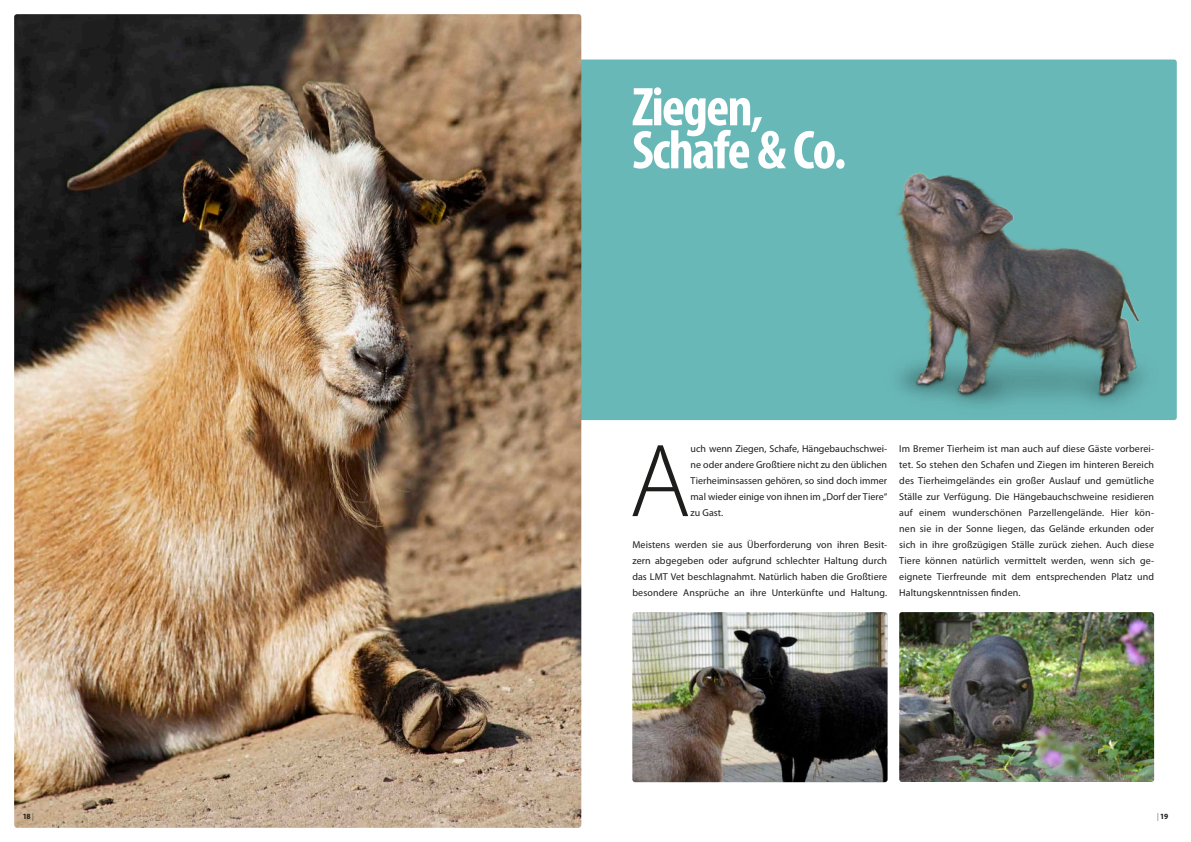
<style>
.page{position:relative;width:1191px;height:842px;background:#fff}
.page>*{position:absolute;margin:0;border:0;box-sizing:border-box;transform-origin:0 0}
.t1{font:300 105px "Myriad Pro";color:#1d1d1b}
.t2{font:700 condensed 55px/43px "Myriad Pro";letter-spacing:-.03em;color:#fff}
.t3{font:10px/16px "Myriad Pro";letter-spacing:.005em;color:#1d1d1b;text-align:justify}
.t4{font:700 semi-condensed 8px "Myriad Pro";color:#1d1d1b}
.s1{font-weight:300}
</style>
<div class="page">
<div style="left:558px;top:60px;width:618px;height:360px;background:#69b8b8;border-radius:3px"></div>
<img style="left:14px;top:14px;width:567px;height:814px">
<img style="left:632px;top:612px;width:255px;height:170px">
<img style="left:899px;top:612px;width:255px;height:170px">
<img style="left:897px;top:172px;width:247px;height:233px">
<h2 class="t2" style="left:632px;top:86px;width:216px">Ziegen,<br>Schafe &amp; Co.</h2>
<h1 class="t1" style="left:629px;top:440px;width:63px">A</h1>
<p class="t3" style="left:690px;top:441px;width:198px">uch wenn Ziegen, Schafe, Hängebauchschwei&shy;ne oder andere Großtiere nicht zu den üblichen Tierheiminsassen gehören, so sind doch immer mal wieder einige von ihnen im „Dorf der Tiere“ zu Gast.</p>
<p class="t3" style="left:632px;top:537px;width:256px">Meistens werden sie aus Überforderung von ihren Besit&shy;zern abgegeben oder aufgrund schlechter Haltung durch das LMT Vet beschlagnahmt. Natürlich haben die Großtiere besondere Ansprüche an ihre Unterkünfte und Haltung.</p>
<p class="t3" style="left:899px;top:441px;width:256px">Im Bremer Tierheim ist man auch auf diese Gäste vorberei&shy;tet. So stehen den Schafen und Ziegen im hinteren Bereich des Tierheimgeländes ein großer Auslauf und gemütliche Ställe zur Verfügung. Die Hängebauchschweine residieren auf einem wunderschönen Parzellengelände. Hier kön&shy;nen sie in der Sonne liegen, das Gelände erkunden oder sich in ihre großzügigen Ställe zurück ziehen. Auch diese Tiere können natürlich vermittelt werden, wenn sich ge&shy;eignete Tierfreunde mit dem entsprechenden Platz und Haltungskenntnissen finden.</p>
<p class="t4" style="left:23px;top:812px;width:13px">18 <span class="s1">|</span></p>
<p class="t4" style="left:1157px;top:812px;width:13px"><span class="s1">|</span> 19</p>
</div>
